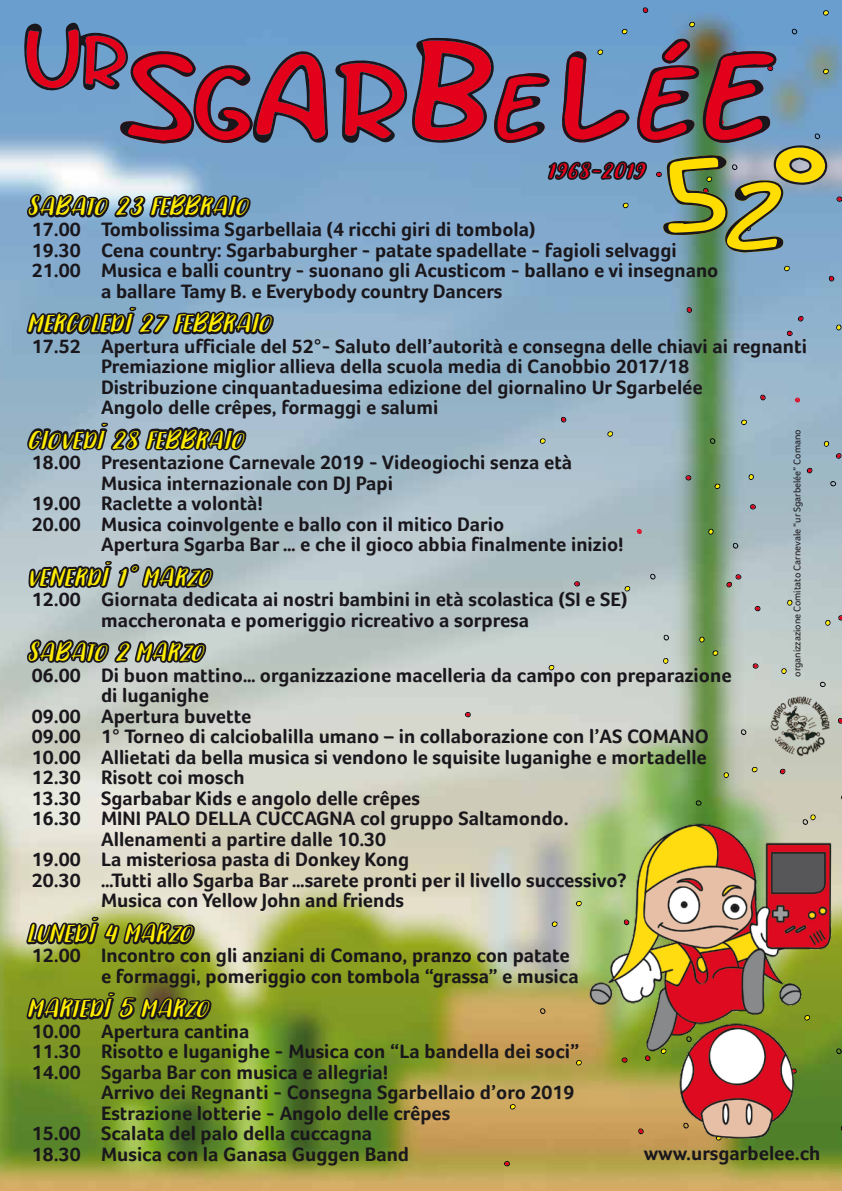
<style>
.page{position:relative;width:842px;height:1191px;background:#fff}
.page>*{position:absolute;margin:0;border:0;box-sizing:border-box;transform-origin:0 0}
.t1{font:30px "Jasmine";color:#ffed00}
.t2{font:700 20px/20.5px "Foco";color:#1a171c}
.t3{font:10px "Foco";color:#1a171c}
</style>
<div class="page">
<img style="left:0;top:0;width:842px;height:1191px">
<img style="left:771px;top:696px;width:59px;height:60px">
<svg style="left:823px;top:10px;width:6px;height:6px"></svg>
<svg style="left:784px;top:265px;width:6px;height:6px"></svg>
<svg style="left:836px;top:196px;width:6px;height:6px"></svg>
<svg style="left:828px;top:275px;width:6px;height:7px"></svg>
<svg style="left:760px;top:394px;width:6px;height:6px"></svg>
<svg style="left:686px;top:306px;width:6px;height:7px"></svg>
<svg style="left:642px;top:7px;width:6px;height:6px"></svg>
<svg style="left:637px;top:529px;width:5px;height:5px"></svg>
<svg style="left:714px;top:483px;width:7px;height:6px"></svg>
<svg style="left:741px;top:419px;width:6px;height:6px"></svg>
<svg style="left:607px;top:431px;width:7px;height:6px"></svg>
<svg style="left:624px;top:586px;width:7px;height:5px"></svg>
<svg style="left:712px;top:650px;width:7px;height:6px"></svg>
<svg style="left:751px;top:766px;width:7px;height:6px"></svg>
<svg style="left:540px;top:438px;width:6px;height:6px"></svg>
<svg style="left:548px;top:664px;width:7px;height:6px"></svg>
<svg style="left:755px;top:605px;width:6px;height:6px"></svg>
<svg style="left:574px;top:580px;width:6px;height:6px"></svg>
<svg style="left:685px;top:474px;width:6px;height:6px"></svg>
<svg style="left:465px;top:711px;width:6px;height:6px"></svg>
<svg style="left:838px;top:717px;width:4px;height:7px"></svg>
<svg style="left:741px;top:728px;width:5px;height:7px"></svg>
<svg style="left:663px;top:634px;width:6px;height:6px"></svg>
<svg style="left:733px;top:542px;width:5px;height:7px"></svg>
<svg style="left:650px;top:573px;width:6px;height:6px"></svg>
<svg style="left:561px;top:416px;width:5px;height:7px"></svg>
<svg style="left:710px;top:437px;width:5px;height:7px"></svg>
<svg style="left:510px;top:1103px;width:6px;height:6px"></svg>
<svg style="left:504px;top:1160px;width:6px;height:6px"></svg>
<svg style="left:795px;top:397px;width:5px;height:5px"></svg>
<svg style="left:825px;top:619px;width:6px;height:7px"></svg>
<svg style="left:708px;top:528px;width:6px;height:6px"></svg>
<svg style="left:723px;top:772px;width:6px;height:6px"></svg>
<svg style="left:781px;top:668px;width:6px;height:6px"></svg>
<svg style="left:663px;top:657px;width:5px;height:7px"></svg>
<svg style="left:699px;top:636px;width:6px;height:6px"></svg>
<svg style="left:836px;top:324px;width:5px;height:6px"></svg>
<svg style="left:823px;top:441px;width:6px;height:6px"></svg>
<svg style="left:748px;top:474px;width:6px;height:6px"></svg>
<svg style="left:787px;top:599px;width:5px;height:6px"></svg>
<svg style="left:780px;top:768px;width:6px;height:6px"></svg>
<svg style="left:798px;top:316px;width:6px;height:6px"></svg>
<svg style="left:807px;top:467px;width:6px;height:6px"></svg>
<svg style="left:836px;top:453px;width:6px;height:6px"></svg>
<svg style="left:752px;top:663px;width:6px;height:6px"></svg>
<svg style="left:726px;top:574px;width:15px;height:13px"></svg>
<svg style="left:838px;top:615px;width:4px;height:6px"></svg>
<svg style="left:820px;top:681px;width:6px;height:6px"></svg>
<svg style="left:695px;top:800px;width:7px;height:6px"></svg>
<svg style="left:787px;top:331px;width:6px;height:5px"></svg>
<svg style="left:750px;top:504px;width:6px;height:6px"></svg>
<svg style="left:830px;top:481px;width:6px;height:6px"></svg>
<svg style="left:24px;top:637px;width:185px;height:29px;background:#686c6c"></svg>
<svg style="left:334px;top:22px;width:495px;height:230px;background:#808398"></svg>
<img style="left:528px;top:813px;width:314px;height:335px">
<svg style="left:24px;top:22px;width:304px;height:597px;background:#8e9cb2"></svg>
<svg style="left:24px;top:763px;width:190px;height:260px;background:#b3b68d"></svg>
<h1 class="t1" style="left:32px;top:191px;width:222px">SABATO 23 FEBBRAIO</h1>
<p class="t2" style="left:32px;top:219px;width:505px">17.00 Tombolissima Sgarbellaia (4 ricchi giri di tombola)</p>
<p class="t2" style="left:32px;top:239px;width:646px">19.30 Cena country: Sgarbaburgher - patate spadellate - fagioli selvaggi</p>
<p class="t2" style="left:32px;top:260px;width:688px">21.00 Musica e balli country - suonano gli Acusticom - ballano e vi insegnano</p>
<p class="t2" style="left:101px;top:280px;width:403px">a ballare Tamy B. e Everybody country Dancers</p>
<h1 class="t1" style="left:32px;top:308px;width:245px">MERCOLEDI 27 FEBBRAIO</h1>
<p class="t2" style="left:101px;top:335px;width:707px;text-indent:-69px">17.52 Apertura ufficiale del 52°- Saluto dell’autorità e consegna delle chiavi ai regnanti Premiazione miglior allieva della scuola media di Canobbio 2017/18<br>Distribuzione cinquantaduesima edizione del giornalino Ur Sgarbelée<br>Angolo delle crêpes, formaggi e salumi</p>
<h1 class="t1" style="left:32px;top:424px;width:218px">GIOVEDI 28 FEBBRAIO</h1>
<p class="t2" style="left:32px;top:452px;width:542px">18.00 Presentazione Carnevale 2019 - Videogiochi senza età</p>
<p class="t2" style="left:101px;top:472px;width:293px">Musica internazionale con DJ Papi</p>
<p class="t2" style="left:32px;top:493px;width:233px">19.00 Raclette a volontà!</p>
<p class="t2" style="left:32px;top:513px;width:474px">20.00 Musica coinvolgente e ballo con il mitico Dario</p>
<p class="t2" style="left:101px;top:534px;width:524px">Apertura Sgarba Bar … e che il gioco abbia finalmente inizio!</p>
<h1 class="t1" style="left:32px;top:561px;width:185px">VENERDI 1° MARZO</h1>
<p class="t2" style="left:101px;top:589px;width:528px;text-indent:-69px">12.00 Giornata dedicata ai nostri bambini in età scolastica (SI e SE) maccheronata e pomeriggio ricreativo a sorpresa</p>
<h1 class="t1" style="left:32px;top:637px;width:178px">SABATO 2 MARZO</h1>
<p class="t2" style="left:32px;top:664px;width:701px">06.00 Di buon mattino… organizzazione macelleria da campo con preparazione</p>
<p class="t2" style="left:101px;top:685px;width:110px">di luganighe</p>
<p class="t2" style="left:32px;top:705px;width:221px">09.00 Apertura buvette</p>
<p class="t2" style="left:32px;top:726px;width:678px">09.00 1° Torneo di calciobalilla umano – in collaborazione con l’AS COMANO</p>
<p class="t2" style="left:32px;top:746px;width:676px">10.00 Allietati da bella musica si vendono le squisite luganighe e mortadelle</p>
<p class="t2" style="left:32px;top:767px;width:214px">12.30 Risott coi mosch</p>
<p class="t2" style="left:32px;top:787px;width:390px">13.30 Sgarbabar Kids e angolo delle crêpes</p>
<p class="t2" style="left:32px;top:808px;width:538px">16.30 MINI PALO DELLA CUCCAGNA col gruppo Saltamondo.</p>
<p class="t2" style="left:101px;top:828px;width:287px">Allenamenti a partire dalle 10.30</p>
<p class="t2" style="left:32px;top:849px;width:379px">19.00 La misteriosa pasta di Donkey Kong</p>
<p class="t2" style="left:32px;top:869px;width:596px">20.30 …Tutti allo Sgarba Bar …sarete pronti per il livello successivo?</p>
<p class="t2" style="left:101px;top:890px;width:305px">Musica con Yellow John and friends</p>
<h1 class="t1" style="left:32px;top:917px;width:166px">LUNEDI 4 MARZO</h1>
<p class="t2" style="left:101px;top:945px;width:479px;text-indent:-69px">12.00 Incontro con gli anziani di Comano, pranzo con patate e formaggi, pomeriggio con tombola “grassa” e musica</p>
<h1 class="t1" style="left:32px;top:993px;width:183px">MARTEDI 5 MARZO</h1>
<p class="t2" style="left:32px;top:1020px;width:549px">10.00 Apertura cantina<br>11.30 Risotto e luganighe - Musica con “La bandella dei soci”<br>14.00 Sgarba Bar con musica e allegria!</p>
<p class="t2" style="left:101px;top:1082px;width:475px">Arrivo dei Regnanti - Consegna Sgarbellaio d’oro 2019</p>
<p class="t2" style="left:101px;top:1102px;width:351px">Estrazione lotterie - Angolo delle crêpes</p>
<p class="t2" style="left:32px;top:1123px;width:342px">15.00 Scalata del palo della cuccagna</p>
<p class="t2" style="left:32px;top:1143px;width:379px">18.30 Musica con la Ganasa Guggen Band</p>
<p class="t2" style="left:644px;top:1142px;width:178px">www.ursgarbelee.ch</p>
<p class="t3" style="left:791px;top:676px;width:249px;rotate:-90deg">organizzazione Comitato Carnevale “ur Sgarbelée” Comano</p>
</div>
